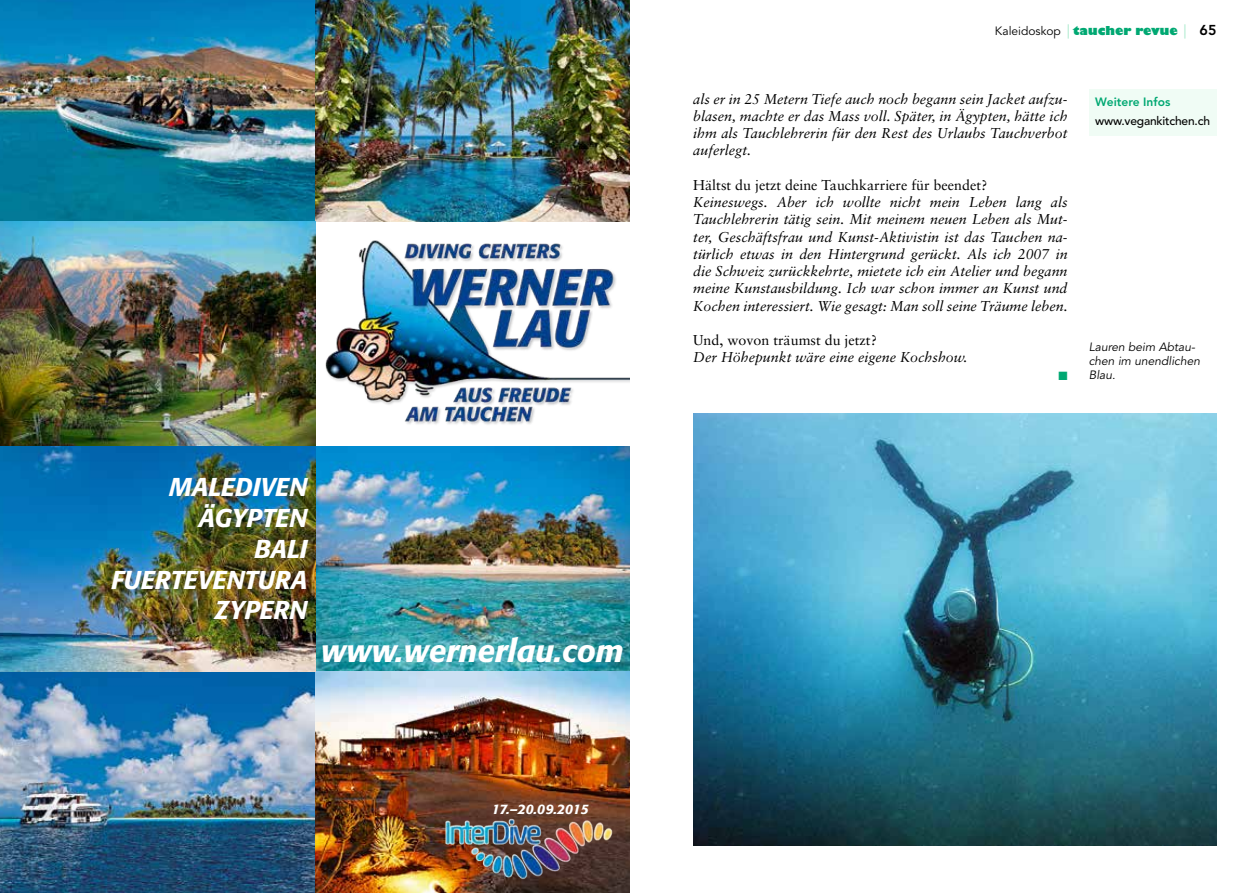
<style>
.page{position:relative;width:1259px;height:893px;background:#fff}
.page>*{position:absolute;margin:0;border:0;box-sizing:border-box;transform-origin:0 0}
.t1{font:italic 500 31.5px "Formata";color:#fff}
.t2{font:italic 500 25.5px/30.8px "Formata";color:#fff;text-align:right}
.t3{font:italic 14.25px/17.2px "Sabon";color:#000;text-align:justify}
.t4{font:14.25px "Sabon";color:#000}
.t5{font:italic 500 13.65px "Formata";color:#fff}
.t6{font:italic 12px/14.2px "Avenir";color:#000}
.t7{font:800 12px "Gill Sans";color:#00a872}
.t8{font:500 12px "Avenir";letter-spacing:-.015em;color:#000}
.t9{font:800 12px "Avenir";color:#00a872}
.t10{font:12px "Zapf Dingbats";color:#00a872}
.s1{font-family:"Avenir";font-weight:400;color:#000}
.s2{font-family:"Avenir";font-weight:400;font-size:14.25px;color:#a3e8c8}
.s3{font-family:"Avenir";font-size:14.25px;color:#000}
</style>
<div class="page">
<div style="left:1089px;top:89px;width:127px;height:47px;background:#f0fcf5"></div>
<img style="left:693px;top:414px;width:523px;height:431px">
<img style="left:0;top:0;width:315px;height:222px">
<img style="left:315px;top:0;width:314px;height:222px">
<img style="left:0;top:222px;width:315px;height:224px">
<img style="left:315px;top:446px;width:314px;height:225px">
<img style="left:0;top:671px;width:315px;height:222px">
<img style="left:315px;top:671px;width:314px;height:222px">
<img style="left:0;top:446px;width:315px;height:225px">
<img style="left:323px;top:202px;width:306px;height:223px">
<img style="left:445px;top:817px;width:168px;height:62px">
<h2 class="t2" style="left:111px;top:472px;width:198px">MALEDIVEN<br>ÄGYPTEN<br>BALI<br>FUERTEVENTURA<br>ZYPERN</h2>
<h1 class="t1" style="left:321px;top:632px;width:304px">www.wernerlau.com</h1>
<p class="t5" style="left:492px;top:801px;width:98px">17.–20.09.2015</p>
<p class="t7" style="left:995px;top:23px;width:223px"><span class="s1">Kaleidoskop</span> <span class="s2">|</span> taucher revue <span class="s2">|</span> <span class="s3">65</span></p>
<p class="t3" style="left:693px;top:90px;width:376px">als er in 25 Metern Tiefe auch noch begann sein Jacket aufzu&shy;blasen, machte er das Mass voll. Später, in Ägypten, hätte ich ihm als Tauchlehrerin für den Rest des Urlaubs Tauchverbot auferlegt.</p>
<p class="t4" style="left:693px;top:176px;width:296px">Hältst du jetzt deine Tauchkarriere für beendet?</p>
<p class="t3" style="left:693px;top:193px;width:376px">Keineswegs. Aber ich wollte nicht mein Leben lang als Tauchlehrerin tätig sein. Mit meinem neuen Leben als Mut&shy;ter, Geschäftsfrau und Kunst-Aktivistin ist das Tauchen na&shy;türlich etwas in den Hintergrund gerückt. Als ich 2007 in die Schweiz zurückkehrte, mietete ich ein Atelier und begann meine Kunstausbildung. Ich war schon immer an Kunst und Kochen interessiert. Wie gesagt: Man soll seine Träume leben.</p>
<p class="t4" style="left:693px;top:332px;width:185px">Und, wovon träumst du jetzt?</p>
<p class="t3" style="left:693px;top:349px;width:276px">Der Höhepunkt wäre eine eigene Kochshow.</p>
<p class="t10" style="left:1058px;top:370px;width:11px">■</p>
<p class="t9" style="left:1095px;top:95px;width:77px">Weitere Infos</p>
<p class="t8" style="left:1095px;top:114px;width:116px">www.vegankitchen.ch</p>
<p class="t6" style="left:1089px;top:340px;width:113px">Lauren beim Abtau&shy;chen im unendlichen<br>Blau.</p>
</div>
